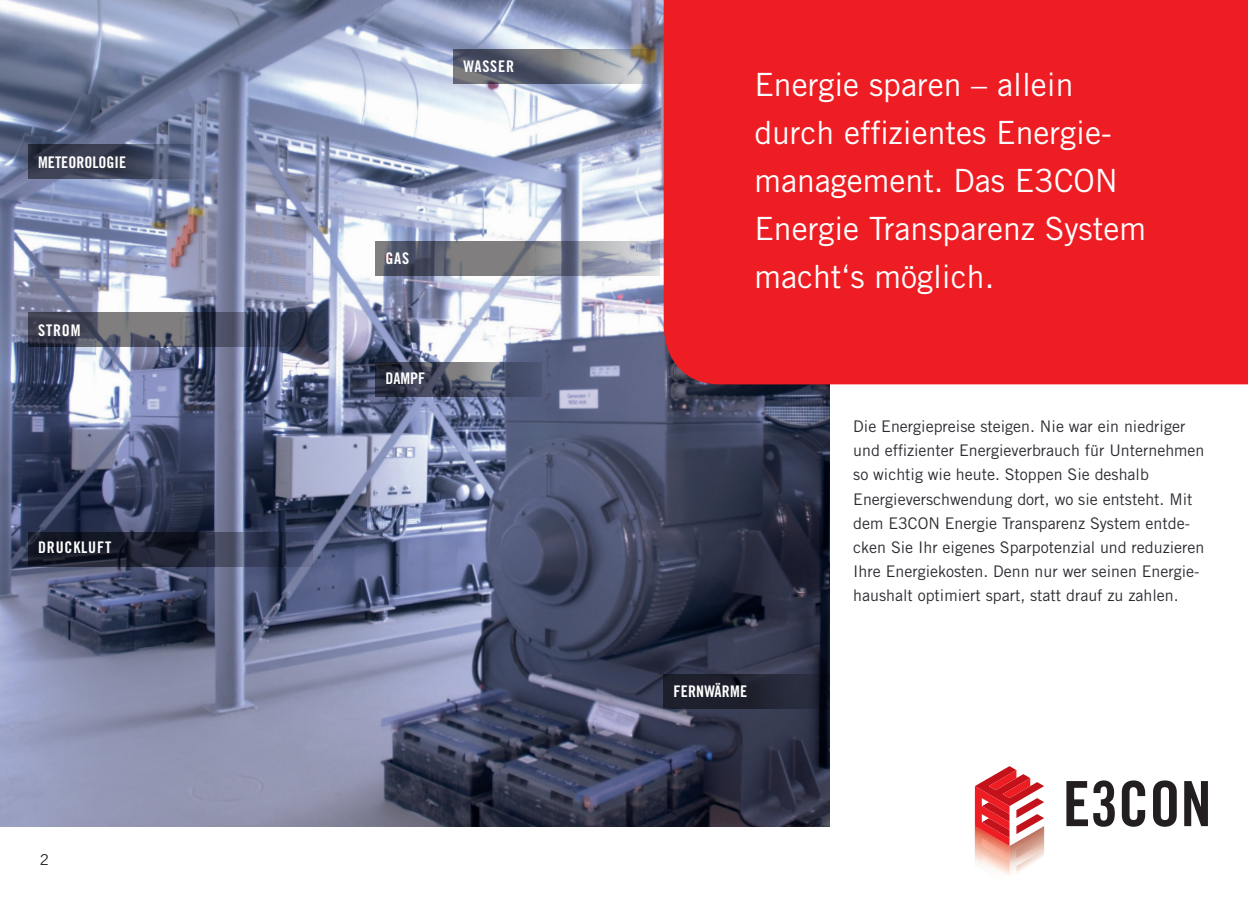
<style>
.page{position:relative;width:1248px;height:908px;background:#fff}
.page>*{position:absolute;margin:0;border:0;box-sizing:border-box;transform-origin:0 0}
.t1{font:62.4px "Trade Gothic LT Std Bd Cn 20";color:#231f20}
.Headline_1{font:32px/48px "Trade Gothic LT Std";color:#fff}
.Fliesstext_1{font:16px/24px "Trade Gothic LT Std";color:#2d2b31}
.Subhead{font:16px "Trade Gothic LT Std Bd Cn 20";color:#fff}
.Fliesstext_1-2{font:16px "Trade Gothic LT Std Bd Cn 20";letter-spacing:.05em;color:#fff}
.t2{font:15px "Trade Gothic LT Std";color:#231f20}
</style>
<div class="page">
<img style="left:0;top:0;width:829px;height:825px">
<div style="left:663px;top:0;width:584px;height:384px;background:#ee1d23"></div>
<svg style="left:974px;top:766px;width:69px;height:110px"></svg>
<svg style="left:28px;top:532px;width:284px;height:34px;background:#252a3c"></svg>
<svg style="left:28px;top:144px;width:166px;height:34px;background:#40465b"></svg>
<svg style="left:663px;top:673px;width:166px;height:34px;background:#1f2230"></svg>
<svg style="left:28px;top:312px;width:284px;height:34px;background:#4c505f"></svg>
<svg style="left:375px;top:241px;width:284px;height:34px;background:#7d7f8a"></svg>
<svg style="left:453px;top:50px;width:197px;height:34px;background:#777b85"></svg>
<svg style="left:375px;top:362px;width:166px;height:34px;background:#4b5064"></svg>
<p class="Subhead" style="left:38px;top:153px;width:89px">METEOROLOGIE</p>
<p class="Fliesstext_1-2" style="left:38px;top:321px;width:44px">STROM</p>
<p class="Fliesstext_1-2" style="left:38px;top:537px;width:75px">DRUCKLUFT</p>
<p class="t2" style="left:40px;top:850px;width:11px">2</p>
<p class="Fliesstext_1-2" style="left:463px;top:57px;width:52px">WASSER</p>
<p class="Fliesstext_1-2" style="left:385px;top:249px;width:25px">GAS</p>
<p class="Subhead" style="left:385px;top:369px;width:41px">DAMPF</p>
<p class="Headline_1" style="left:754px;top:60px;width:393px">Energie sparen – allein durch effizientes Energie&shy;management. Das E3CON<br>Energie Transparenz System macht‘s möglich.</p>
<p class="Subhead" style="left:673px;top:681px;width:75px">FERNWÄRME</p>
<p class="Fliesstext_1" style="left:853px;top:414px;width:353px">Die Energiepreise steigen. Nie war ein niedriger und effizienter Energieverbrauch für Unternehmen so wichtig wie heute. Stoppen Sie deshalb Energieverschwendung dort, wo sie entsteht. Mit dem E3CON Energie Transparenz System entde&shy;cken Sie Ihr eigenes Sparpotenzial und reduzieren Ihre Energiekosten. Denn nur wer seinen Energie&shy;haushalt optimiert spart, statt drauf zu zahlen.</p>
<p class="t1" style="left:1062px;top:765px;width:150px">E3CON</p>
</div>
